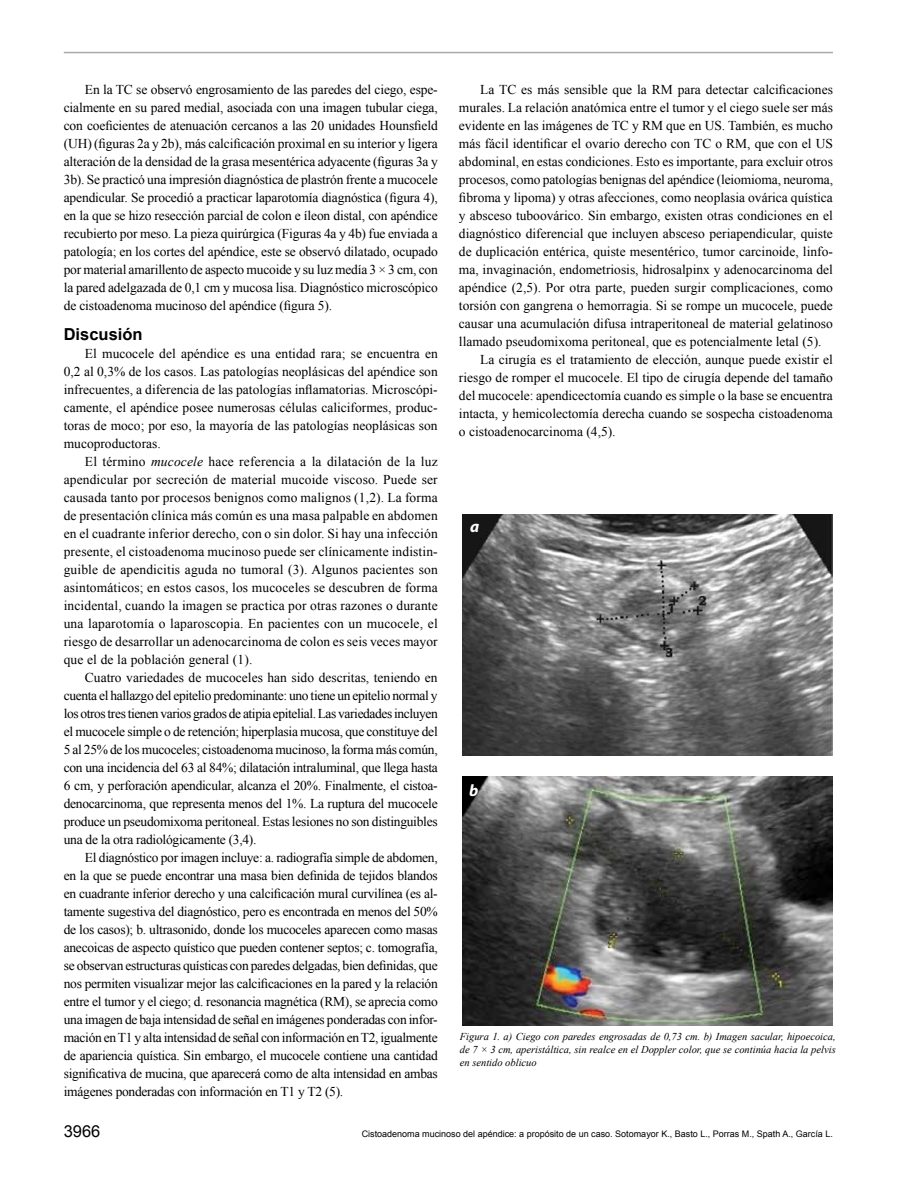
<style>
.page{position:relative;width:918px;height:1188px;background:#fff}
.page>*{position:absolute;margin:0;border:0;box-sizing:border-box;transform-origin:0 0}
.t1{font:700 16.5px "Arial";color:#000}
.t2{font:16.5px "Arial";color:#000}
.t3{font:italic 700 16.5px "Myriad Pro";color:#fff}
.t4{font:13.5px/18px "Times New Roman";color:#000;text-align:justify}
.t5{font:italic 10.5px/12.6px "Times New Roman";color:#000;text-align:justify}
.t6{font:9px "Arial";color:#000}
.s1{font-style:italic}
</style>
<div class="page">
<hr style="left:64px;top:52px;width:769px;height:1px;background:#a7a9ac">
<img style="left:463px;top:514px;width:370px;height:242px">
<img style="left:463px;top:777px;width:370px;height:249px">
<p class="t4" style="left:64px;top:81px;width:376px;text-indent:21px">En la TC se observó engrosamiento de las paredes del ciego, espe&shy;cialmente en su pared medial, asociada con una imagen tubular ciega, con coeficientes de atenuación cercanos a las 20 unidades Hounsfield (UH) (figuras 2a y 2b), más calcificación proximal en su interior y ligera alteración de la densidad de la grasa mesentérica adyacente (figuras 3a y 3b). Se practicó una impresión diagnóstica de plastrón frente a mucocele apendicular. Se procedió a practicar laparotomía diagnóstica (figura 4), en la que se hizo resección parcial de colon e íleon distal, con apéndice recubierto por meso. La pieza quirúrgica (Figuras 4a y 4b) fue enviada a patología; en los cortes del apéndice, este se observó dilatado, ocupado por material amarillento de aspecto mucoide y su luz medía 3 × 3 cm, con la pared adelgazada de 0,1 cm y mucosa lisa. Diagnóstico microscópico de cistoadenoma mucinoso del apéndice (figura 5).</p>
<p class="t1" style="left:64px;top:324px;width:80px">Discusión</p>
<p class="t4" style="left:64px;top:345px;width:376px;text-indent:21px">El mucocele del apéndice es una entidad rara; se encuentra en 0,2 al 0,3% de los casos. Las patologías neoplásicas del apéndice son infrecuentes, a diferencia de las patologías inflamatorias. Microscópi&shy;camente, el apéndice posee numerosas células caliciformes, produc&shy;toras de moco; por eso, la mayoría de las patologías neoplásicas son mucoproductoras.</p>
<p class="t4" style="left:64px;top:453px;width:376px;text-indent:21px">El término <span class="s1">mucocele</span> hace referencia a la dilatación de la luz apendicular por secreción de material mucoide viscoso. Puede ser causada tanto por procesos benignos como malignos (1,2). La forma de presentación clínica más común es una masa palpable en abdomen en el cuadrante inferior derecho, con o sin dolor. Si hay una infección presente, el cistoadenoma mucinoso puede ser clínicamente indistin&shy;guible de apendicitis aguda no tumoral (3). Algunos pacientes son asintomáticos; en estos casos, los mucoceles se descubren de forma incidental, cuando la imagen se practica por otras razones o durante una laparotomía o laparoscopia. En pacientes con un mucocele, el riesgo de desarrollar un adenocarcinoma de colon es seis veces mayor que el de la población general (1).</p>
<p class="t4" style="left:64px;top:669px;width:376px;text-indent:21px">Cuatro variedades de mucoceles han sido descritas, teniendo en cuenta el hallazgo del epitelio predominante: uno tiene un epitelio normal y los otros tres tienen varios grados de atipia epitelial. Las variedades incluyen el mucocele simple o de retención; hiperplasia mucosa, que constituye del 5 al 25% de los mucoceles; cistoadenoma mucinoso, la forma más común, con una incidencia del 63 al 84%; dilatación intraluminal, que llega hasta 6 cm, y perforación apendicular, alcanza el 20%. Finalmente, el cistoa&shy;denocarcinoma, que representa menos del 1%. La ruptura del mucocele produce un pseudomixoma peritoneal. Estas lesiones no son distinguibles una de la otra radiológicamente (3,4).</p>
<p class="t4" style="left:64px;top:849px;width:376px;text-indent:21px">El diagnóstico por imagen incluye: a. radiografía simple de abdomen, en la que se puede encontrar una masa bien definida de tejidos blandos en cuadrante inferior derecho y una calcificación mural curvilínea (es al&shy;tamente sugestiva del diagnóstico, pero es encontrada en menos del 50% de los casos); b. ultrasonido, donde los mucoceles aparecen como masas anecoicas de aspecto quístico que pueden contener septos; c. tomografía, se observan estructuras quísticas con paredes delgadas, bien definidas, que nos permiten visualizar mejor las calcificaciones en la pared y la relación entre el tumor y el ciego; d. resonancia magnética (RM), se aprecia como una imagen de baja intensidad de señal en imágenes ponderadas con infor&shy;mación en T1 y alta intensidad de señal con información en T2, igualmente de apariencia quística. Sin embargo, el mucocele contiene una cantidad significativa de mucina, que aparecerá como de alta intensidad en ambas imágenes ponderadas con información en T1 y T2 (5).</p>
<p class="t4" style="left:480px;top:81px;width:354px">La TC es más sensible que la RM para detectar calcificaciones</p>
<p class="t4" style="left:459px;top:99px;width:376px">murales. La relación anatómica entre el tumor y el ciego suele ser más</p>
<p class="t4" style="left:459px;top:117px;width:375px">evidente en las imágenes de TC y RM que en US. También, es mucho</p>
<p class="t4" style="left:459px;top:135px;width:375px">más fácil identificar el ovario derecho con TC o RM, que con el US</p>
<p class="t4" style="left:459px;top:153px;width:375px">abdominal, en estas condiciones. Esto es importante, para excluir otros</p>
<p class="t4" style="left:459px;top:171px;width:376px">procesos, como patologías benignas del apéndice (leiomioma, neuroma,</p>
<p class="t4" style="left:459px;top:189px;width:376px">fibroma y lipoma) y otras afecciones, como neoplasia ovárica quística</p>
<p class="t4" style="left:459px;top:207px;width:375px">y absceso tuboovárico. Sin embargo, existen otras condiciones en el</p>
<p class="t4" style="left:459px;top:225px;width:376px">diagnóstico diferencial que incluyen absceso periapendicular, quiste</p>
<p class="t4" style="left:459px;top:243px;width:375px">de duplicación entérica, quiste mesentérico, tumor carcinoide, linfo-</p>
<p class="t4" style="left:459px;top:261px;width:376px">ma, invaginación, endometriosis, hidrosalpinx y adenocarcinoma del</p>
<p class="t4" style="left:459px;top:279px;width:375px">apéndice (2,5). Por otra parte, pueden surgir complicaciones, como</p>
<p class="t4" style="left:459px;top:297px;width:375px">torsión con gangrena o hemorragia. Si se rompe un mucocele, puede</p>
<p class="t4" style="left:459px;top:315px;width:376px">causar una acumulación difusa intraperitoneal de material gelatinoso</p>
<p class="t4" style="left:459px;top:333px;width:364px">llamado pseudomixoma peritoneal, que es potencialmente letal (5).</p>
<p class="t4" style="left:480px;top:351px;width:354px">La cirugía es el tratamiento de elección, aunque puede existir el</p>
<p class="t4" style="left:459px;top:369px;width:376px">riesgo de romper el mucocele. El tipo de cirugía depende del tamaño</p>
<p class="t4" style="left:459px;top:387px;width:375px">del mucocele: apendicectomía cuando es simple o la base se encuentra</p>
<p class="t4" style="left:459px;top:405px;width:376px">intacta, y hemicolectomía derecha cuando se sospecha cistoadenoma</p>
<p class="t4" style="left:459px;top:423px;width:158px">o cistoadenocarcinoma (4,5).</p>
<p class="t3" style="left:470px;top:516px;width:11px">a</p>
<p class="t3" style="left:469px;top:779px;width:11px">b</p>
<p class="t5" style="left:460px;top:1030px;width:377px">Figura 1. a) Ciego con paredes engrosadas de 0,73 cm. b) Imagen sacular, hipoecoica, de 7 × 3 cm, aperistáltica, sin realce en el Doppler color, que se continúa hacia la pelvis en sentido oblicuo</p>
<p class="t2" style="left:64px;top:1120px;width:38px">3966</p>
<p class="t6" style="left:362px;top:1128px;width:473px">Cistoadenoma mucinoso del apéndice: a propósito de un caso. Sotomayor K., Basto L., Porras M., Spath A., García L.</p>
</div>
